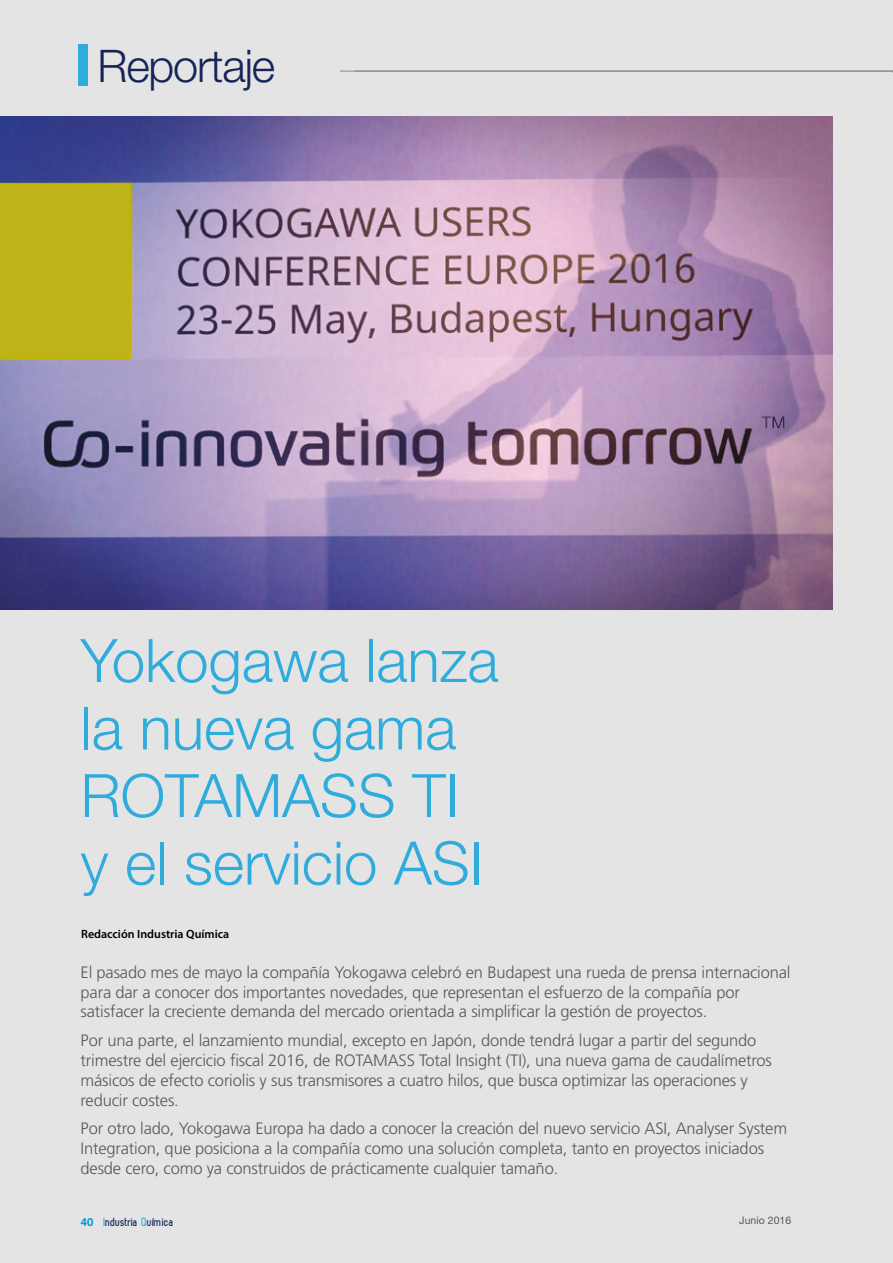
<style>
.page{position:relative;width:893px;height:1263px;background:#e4e4e5}
.page>*{position:absolute;margin:0;border:0;box-sizing:border-box;transform-origin:0 0}
.t1{font:300 60px/67.5px "Helvetica Neue LT Std";color:#2fabdc}
.t2{font:300 45px "Helvetica Neue LT Std";letter-spacing:-.025em;color:#162459}
.t3{font:300 16.5px/19.8px "Frutiger";letter-spacing:-.01em;color:#58585a}
.t4{font:600 12px "Myriad Pro";color:#000}
.t5{font:700 12px "Zag";color:#162459}
.t6{font:10.5px "Helvetica Neue LT Std";color:#58585a}
.s1{font-weight:700;font-size:58.5px;color:#2fabdc}
.s2{font-family:"Helvetica Neue LT Std";font-size:11.25px;color:#0098d4}
.s3{color:#2fabdc}
</style>
<div class="page">
<hr style="left:340px;top:71px;width:553px;height:1px;background:#87888a">
<img style="left:0;top:116px;width:832px;height:493px">
<h2 class="t2" style="left:74px;top:38px;width:203px"><span class="s1">I</span> Reportaje</h2>
<h1 class="t1" style="left:81px;top:626px;width:420px">Yokogawa lanza la nueva gama<br>ROTAMASS TI y el servicio ASI</h1>
<p class="t4" style="left:81px;top:926px;width:150px">Redacción Industria Química</p>
<p class="t3" style="left:81px;top:962px;width:711px">El pasado mes de mayo la compañía Yokogawa celebró en Budapest una rueda de prensa internacional para dar a conocer dos importantes novedades, que representan el esfuerzo de la compañía por satisfacer la creciente demanda del mercado orientada a simplificar la gestión de proyectos.</p>
<p class="t3" style="left:81px;top:1031px;width:693px">Por una parte, el lanzamiento mundial, excepto en Japón, donde tendrá lugar a partir del segundo trimestre del ejercicio fiscal 2016, de ROTAMASS Total Insight (TI), una nueva gama de caudalímetros másicos de efecto coriolis y sus transmisores a cuatro hilos, que busca optimizar las operaciones y reducir costes.</p>
<p class="t3" style="left:81px;top:1119px;width:708px">Por otro lado, Yokogawa Europa ha dado a conocer la creación del nuevo servicio ASI, Analyser System<br>Integration, que posiciona a la compañía como una solución completa, tanto en proyectos iniciados desde cero, como ya construidos de prácticamente cualquier tamaño.</p>
<p class="t5" style="left:81px;top:1215px;width:94px"><span class="s2">40</span> <span class="s3">I</span>ndustria <span class="s3">Q</span>uímica</p>
<p class="t6" style="left:739px;top:1214px;width:54px">Junio 2016</p>
</div>
